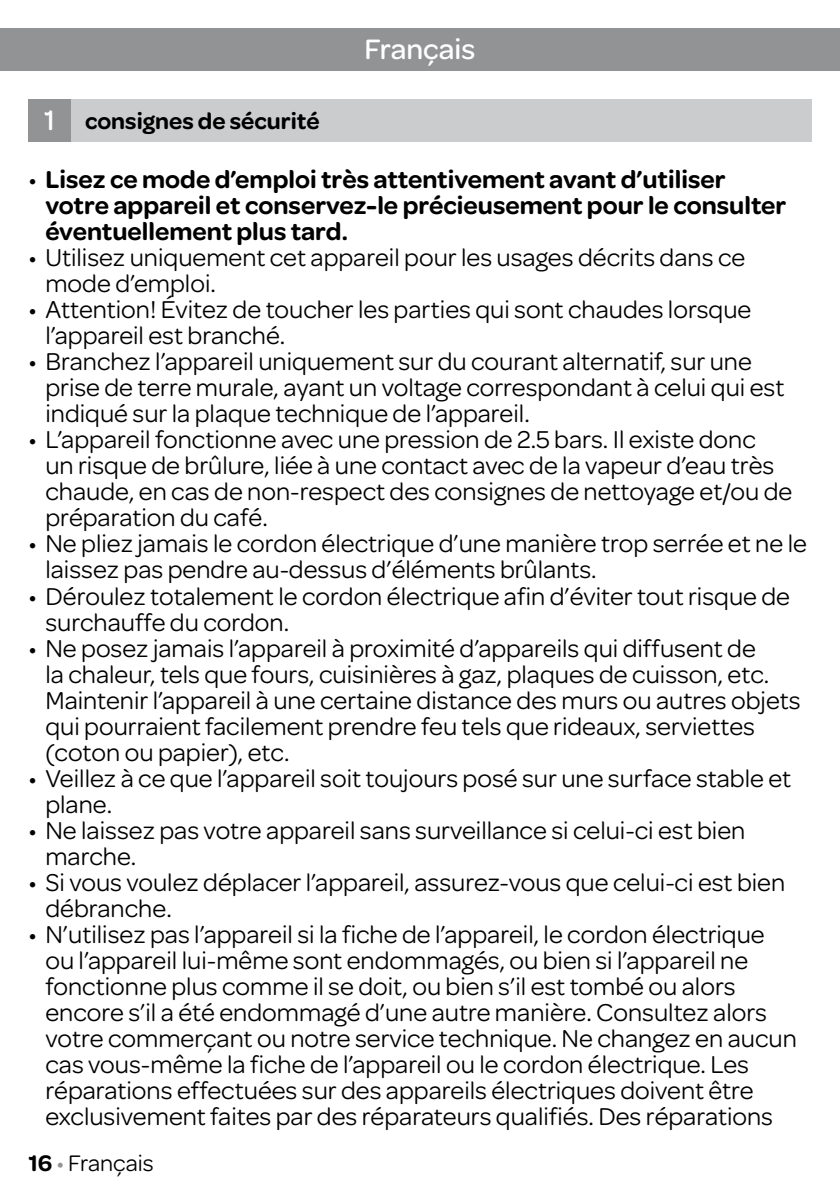
<style>
.page{position:relative;width:840px;height:1191px;background:#fff}
.page>*{position:absolute;margin:0;border:0;box-sizing:border-box;transform-origin:0 0}
.t1{font:500 30px "Omnes";color:#fff}
.t2{font:26px/26px "Omnes";color:#000}
.t3{font:600 26px/26px "Omnes";color:#000}
.t4{font:600 24px "Omnes";color:#000}
.t5{font:24px "Omnes";color:#000}
.s1{font-weight:500;font-size:30px;color:#fff}
.s2{font-weight:400}
.s3{font-weight:600}
.s4{color:#929395}
</style>
<div class="page">
<div style="left:0;top:28px;width:839px;height:43px;background:#929395"></div>
<div style="left:57px;top:99px;width:754px;height:43px;background:#cacccd"></div>
<div style="left:28px;top:99px;width:43px;height:43px;background:#929395"></div>
<p class="t4" style="left:44px;top:104px;width:277px"><span class="s1">1</span> consignes de sécurité</p>
<p class="t1" style="left:364px;top:29px;width:112px">Français</p>
<p class="t3" style="left:45px;top:165px;width:742px;text-indent:-17px"><span class="s2">•</span> Lisez ce mode d’emploi très attentivement avant d’utiliser votre appareil et conservez-le précieusement pour le consulter éventuellement plus tard.</p>
<p class="t2" style="left:45px;top:243px;width:701px;text-indent:-17px">• Utilisez uniquement cet appareil pour les usages décrits dans ce mode d’emploi.</p>
<p class="t2" style="left:45px;top:295px;width:707px;text-indent:-17px">• Attention! Évitez de toucher les parties qui sont chaudes lorsque l’appareil est branché.</p>
<p class="t2" style="left:45px;top:347px;width:740px;text-indent:-17px">• Branchez l’appareil uniquement sur du courant alternatif, sur une prise de terre murale, ayant un voltage correspondant à celui qui est indiqué sur la plaque technique de l’appareil.</p>
<p class="t2" style="left:45px;top:425px;width:748px;text-indent:-17px">• L’appareil fonctionne avec une pression de 2.5 bars. Il existe donc<br>un risque de brûlure, liée à une contact avec de la vapeur d’eau très chaude, en cas de non-respect des consignes de nettoyage et/ou de préparation du café.</p>
<p class="t2" style="left:45px;top:529px;width:762px;text-indent:-17px">• Ne pliez jamais le cordon électrique d’une manière trop serrée et ne le laissez pas pendre au‑dessus d’éléments brûlants.</p>
<p class="t2" style="left:45px;top:581px;width:745px;text-indent:-17px">• Déroulez totalement le cordon électrique afin d’éviter tout risque de surchauffe du cordon.</p>
<p class="t2" style="left:45px;top:633px;width:756px;text-indent:-17px">• Ne posez jamais l’appareil à proximité d’appareils qui diffusent de<br>la chaleur, tels que fours, cuisinières à gaz, plaques de cuisson, etc.<br>Maintenir l’appareil à une certaine distance des murs ou autres objets qui pourraient facilement prendre feu tels que rideaux, serviettes (coton ou papier), etc.</p>
<p class="t2" style="left:45px;top:763px;width:747px;text-indent:-17px">• Veillez à ce que l’appareil soit toujours posé sur une surface stable et plane.</p>
<p class="t2" style="left:45px;top:815px;width:701px;text-indent:-17px">• Ne laissez pas votre appareil sans surveillance si celui-ci est bien marche.</p>
<p class="t2" style="left:45px;top:867px;width:741px;text-indent:-17px">• Si vous voulez déplacer l’appareil, assurez-vous que celui-ci est bien débranche.</p>
<p class="t2" style="left:45px;top:919px;width:752px;text-indent:-17px">• N’utilisez pas l’appareil si la fiche de l’appareil, le cordon électrique ou l’appareil lui‑même sont endommagés, ou bien si l’appareil ne fonctionne plus comme il se doit, ou bien s’il est tombé ou alors encore s’il a été endommagé d’une autre manière. Consultez alors votre commerçant ou notre service technique. Ne changez en aucun cas vous-même la fiche de l’appareil ou le cordon électrique. Les réparations effectuées sur des appareils électriques doivent être exclusivement faites par des réparateurs qualifiés. Des réparations</p>
<p class="t5" style="left:28px;top:1146px;width:127px"><span class="s3">16</span> <span class="s4">•</span> Français</p>
</div>
